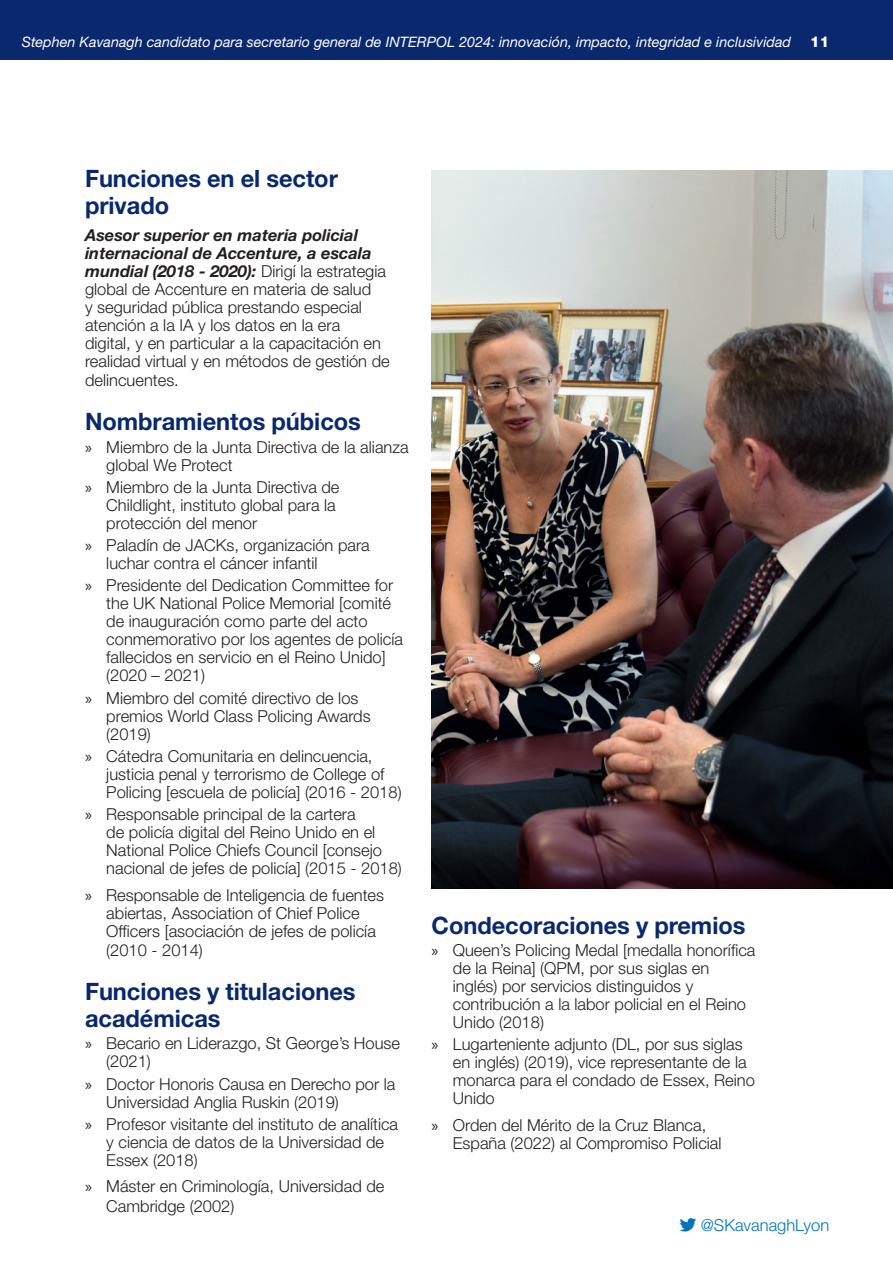
<style>
.page{position:relative;width:893px;height:1263px;background:#fff}
.page>*{position:absolute;margin:0;border:0;box-sizing:border-box;transform-origin:0 0}
.CV_header{font:700 24px/27px "Helvetica Neue LT Std";color:#09286d}
.CV_job_title{font:300 16.5px/18px "Helvetica Neue LT Std";color:#231f20}
.t1{font:300 16.5px "Helvetica Neue LT Std";color:#0174bc}
.t2{font:800 15px "Helvetica Neue LT Std";color:#fff}
.t3{font:italic 14.4px "Helvetica Neue LT Std";color:#fff}
.s1{font-weight:700;font-style:italic}
.s2{font-family:"Myriad Pro";font-weight:400}
</style>
<div class="page">
<div style="left:0;top:0;width:893px;height:60px;background:#09286d"></div>
<img style="left:432px;top:170px;width:461px;height:719px">
<p class="t3" style="left:22px;top:33px;width:771px">Stephen Kavanagh candidato para secretario general de INTERPOL 2024: innovación, impacto, integridad e inclusividad</p>
<p class="t2" style="left:810px;top:33px;width:20px">11</p>
<p class="CV_header" style="left:85px;top:165px;width:254px">Funciones en el sector privado</p>
<p class="CV_job_title" style="left:85px;top:226px;width:306px"><span class="s1">Asesor superior en materia policial internacional de Accenture, a escala mundial (2018 - 2020):</span> Dirigí la estrategia global de Accenture en materia de salud<br>y seguridad pública prestando especial atención a la IA y los datos en la era digital, y en particular a la capacitación en realidad virtual y en métodos de gestión de</p>
<p class="CV_job_title" style="left:85px;top:371px;width:95px">delincuentes.</p>
<p class="CV_header" style="left:85px;top:408px;width:277px">Nombramientos púbicos</p>
<p class="CV_job_title" style="left:106px;top:437px;width:304px;text-indent:-21px"><span class="s2">»</span> Miembro de la Junta Directiva de la alianza global We Protect</p>
<p class="CV_job_title" style="left:106px;top:478px;width:235px;text-indent:-21px"><span class="s2">»</span> Miembro de la Junta Directiva de<br>Childlight, instituto global para la protección del menor</p>
<p class="CV_job_title" style="left:106px;top:536px;width:265px;text-indent:-21px"><span class="s2">»</span> Paladín de JACKs, organización para luchar contra el cáncer infantil</p>
<p class="CV_job_title" style="left:106px;top:576px;width:298px;text-indent:-21px"><span class="s2">»</span> Presidente del Dedication Committee for the UK National Police Memorial [comité de inauguración como parte del acto conmemorativo por los agentes de policía fallecidos en servicio en el Reino Unido] (2020 – 2021)</p>
<p class="CV_job_title" style="left:106px;top:688px;width:266px;text-indent:-21px"><span class="s2">»</span> Miembro del comité directivo de los premios World Class Policing Awards (2019)</p>
<p class="CV_job_title" style="left:106px;top:747px;width:297px;text-indent:-21px"><span class="s2">»</span> Cátedra Comunitaria en delincuencia, justicia penal y terrorismo de College of<br>Policing [escuela de policía] (2016 - 2018)</p>
<p class="CV_job_title" style="left:106px;top:805px;width:297px;text-indent:-21px"><span class="s2">»</span> Responsable principal de la cartera<br>de policía digital del Reino Unido en el National Police Chiefs Council [consejo nacional de jefes de policía] (2015 - 2018)</p>
<p class="CV_job_title" style="left:106px;top:885px;width:279px;text-indent:-21px"><span class="s2">»</span> Responsable de Inteligencia de fuentes abiertas, Association of Chief Police<br>Officers [asociación de jefes de policía</p>
<p class="CV_job_title" style="left:106px;top:941px;width:98px">(2010 - 2014)</p>
<p class="CV_header" style="left:85px;top:977px;width:272px">Funciones y titulaciones académicas</p>
<p class="CV_job_title" style="left:106px;top:1034px;width:295px;text-indent:-21px"><span class="s2">»</span> Becario en Liderazgo, St George’s House (2021)</p>
<p class="CV_job_title" style="left:106px;top:1074px;width:291px;text-indent:-21px"><span class="s2">»</span> Doctor Honoris Causa en Derecho por la<br>Universidad Anglia Ruskin (2019)</p>
<p class="CV_job_title" style="left:106px;top:1115px;width:293px;text-indent:-21px"><span class="s2">»</span> Profesor visitante del instituto de analítica y ciencia de datos de la Universidad de<br>Essex (2018)</p>
<p class="CV_job_title" style="left:106px;top:1176px;width:280px;line-height:19.5px;text-indent:-21px"><span class="s2">»</span> Máster en Criminología, Universidad de<br>Cambridge (2002)</p>
<p class="CV_header" style="left:432px;top:911px;width:315px">Condecoraciones y premios</p>
<p class="CV_job_title" style="left:453px;top:940px;width:304px;text-indent:-21px"><span class="s2">»</span> Queen’s Policing Medal [medalla honorífica de la Reina] (QPM, por sus siglas en inglés) por servicios distinguidos y contribución a la labor policial en el Reino Unido (2018)</p>
<p class="CV_job_title" style="left:453px;top:1035px;width:304px;text-indent:-21px"><span class="s2">»</span> Lugarteniente adjunto (DL, por sus siglas en inglés) (2019), vice representante de la monarca para el condado de Essex, Reino Unido</p>
<p class="CV_job_title" style="left:453px;top:1115px;width:270px;text-indent:-21px"><span class="s2">»</span> Orden del Mérito de la Cruz Blanca,<br>España (2022) al Compromiso Policial</p>
<p class="t1" style="left:680px;top:1215px;width:151px">▼▼▼ @SKavanaghLyon</p>
</div>
